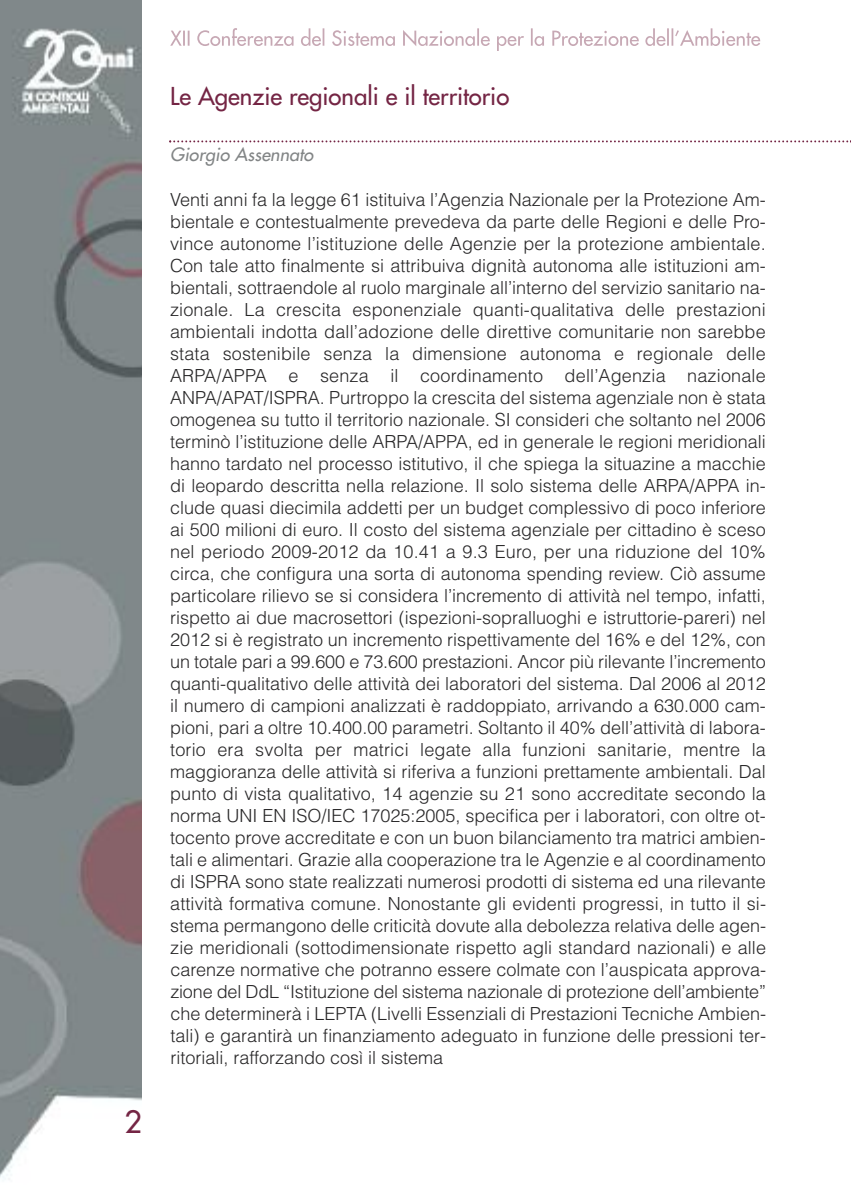
<style>
.page{position:relative;width:851px;height:1191px;background:#fff}
.page>*{position:absolute;margin:0;border:0;box-sizing:border-box;transform-origin:0 0}
.t1{font:30px "Futura";color:#742544}
.t2{font:24px "Futura";color:#742544}
.t3{font:300 18px/22px "Helvetica";color:#272627;text-align:justify}
.t4{font:italic 18px "Futura";letter-spacing:.005em;color:#828586}
</style>
<div class="page">
<img style="left:0;top:0;width:142px;height:1178px">
<svg style="left:169px;top:140px;width:682px;height:2px"></svg>
<svg style="left:170px;top:28px;width:184px;height:18px"></svg>
<h1 class="t1" style="left:124px;top:1106px;width:19px">2</h1>
<h2 class="t2" style="left:170px;top:84px;width:340px">Le Agenzie regionali e il territorio</h2>
<p class="t4" style="left:170px;top:145px;width:145px">Giorgio Assennato</p>
<p class="t3" style="left:170px;top:188px;width:597px">Venti anni fa la legge 61 istituiva l’Agenzia Nazionale per la Protezione Am&shy;bientale e contestualmente prevedeva da parte delle Regioni e delle Pro&shy;vince autonome l’istituzione delle Agenzie per la protezione ambientale.<br>Con tale atto finalmente si attribuiva dignità autonoma alle istituzioni am&shy;bientali, sottraendole al ruolo marginale all’interno del servizio sanitario na&shy;zionale. La crescita esponenziale quanti-qualitativa delle prestazioni ambientali indotta dall’adozione delle direttive comunitarie non sarebbe stata sostenibile senza la dimensione autonoma e regionale delle ARPA/APPA e senza il coordinamento dell’Agenzia nazionale ANPA/APAT/ISPRA. Purtroppo la crescita del sistema agenziale non è stata omogenea su tutto il territorio nazionale. SI consideri che soltanto nel 2006 terminò l’istituzione delle ARPA/APPA, ed in generale le regioni meridionali hanno tardato nel processo istitutivo, il che spiega la situazine a macchie di leopardo descritta nella relazione. Il solo sistema delle ARPA/APPA in&shy;clude quasi diecimila addetti per un budget complessivo di poco inferiore ai 500 milioni di euro. Il costo del sistema agenziale per cittadino è sceso nel periodo 2009-2012 da 10.41 a 9.3 Euro, per una riduzione del 10% circa, che configura una sorta di autonoma spending review. Ciò assume particolare rilievo se si considera l’incremento di attività nel tempo, infatti, rispetto ai due macrosettori (ispezioni-sopralluoghi e istruttorie-pareri) nel 2012 si è registrato un incremento rispettivamente del 16% e del 12%, con un totale pari a 99.600 e 73.600 prestazioni. Ancor più rilevante l’incremento quanti-qualitativo delle attività dei laboratori del sistema. Dal 2006 al 2012 il numero di campioni analizzati è raddoppiato, arrivando a 630.000 cam&shy;pioni, pari a oltre 10.400.00 parametri. Soltanto il 40% dell’attività di labora&shy;torio era svolta per matrici legate alla funzioni sanitarie, mentre la maggioranza delle attività si riferiva a funzioni prettamente ambientali. Dal punto di vista qualitativo, 14 agenzie su 21 sono accreditate secondo la norma UNI EN ISO/IEC 17025:2005, specifica per i laboratori, con oltre ot&shy;tocento prove accreditate e con un buon bilanciamento tra matrici ambien&shy;tali e alimentari. Grazie alla cooperazione tra le Agenzie e al coordinamento di ISPRA sono state realizzati numerosi prodotti di sistema ed una rilevante attività formativa comune. Nonostante gli evidenti progressi, in tutto il si&shy;stema permangono delle criticità dovute alla debolezza relativa delle agen&shy;zie meridionali (sottodimensionate rispetto agli standard nazionali) e alle carenze normative che potranno essere colmate con l’auspicata approva&shy;zione del DdL “Istituzione del sistema nazionale di protezione dell’ambiente” che determinerà i LEPTA (Livelli Essenziali di Prestazioni Tecniche Ambien&shy;tali) e garantirà un finanziamento adeguato in funzione delle pressioni ter&shy;ritoriali, rafforzando così il sistema</p>
</div>
